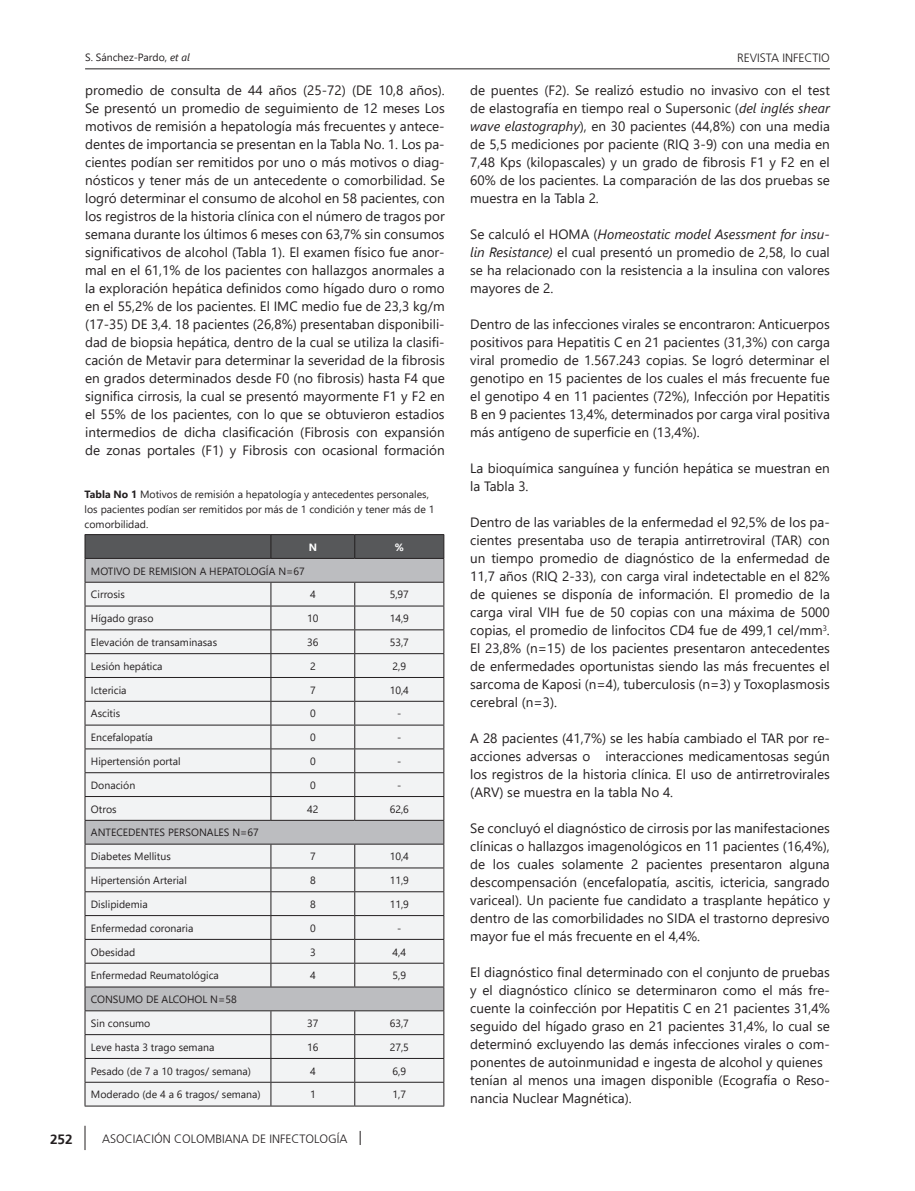
<style>
.page{position:relative;width:915px;height:1191px;background:#fff}
.page>*{position:absolute;margin:0;border:0;box-sizing:border-box;transform-origin:0 0}
._4__FONDO{font:13.5px/18px "Segoe UI";color:#231f20;text-align:justify}
.t1{font:13.5px "Frutiger 65 Standard";color:#231f20}
.t2{font:12px "Frutiger 45 Standard";color:#231f20}
._7__FONDO_TABLA{font:10.5px/15px "Segoe UI";color:#231f20}
._7__FONDO_TABLA-2{font:700 10.5px "Segoe UI";color:#fff}
.s1{font-style:italic}
.s2{font-weight:700}
</style>
<div class="page">
<hr style="left:85px;top:68px;width:744px;height:1px;background:#231f20">
<svg style="left:85px;top:1125px;width:1px;height:25px"></svg>
<svg style="left:359px;top:1131px;width:1px;height:14px"></svg>
<hr style="left:85px;top:1105px;width:186px;height:1px;background:#231f20">
<hr style="left:271px;top:1105px;width:83px;height:1px;background:#231f20">
<svg style="left:85px;top:534px;width:359px;height:571px"></svg>
<hr style="left:354px;top:1105px;width:90px;height:1px;background:#231f20">
<p class="_7__FONDO_TABLA" style="left:85px;top:49px;width:106px">S. Sánchez-Pardo, <span class="s1">et al</span></p>
<p class="t2" style="left:737px;top:51px;width:94px">REVISTA INFECTIO</p>
<p class="_4__FONDO" style="left:85px;top:80px;width:361px">promedio de consulta de 44 años (25-72) (DE 10,8 años).<br>Se presentó un promedio de seguimiento de 12 meses Los motivos de remisión a hepatología más frecuentes y antece&shy;dentes de importancia se presentan en la Tabla No. 1. Los pa&shy;cientes podían ser remitidos por uno o más motivos o diag&shy;nósticos y tener más de un antecedente o comorbilidad. Se logró determinar el consumo de alcohol en 58 pacientes, con los registros de la historia clínica con el número de tragos por semana durante los últimos 6 meses con 63,7% sin consumos significativos de alcohol (Tabla 1). El examen físico fue anor&shy;mal en el 61,1% de los pacientes con hallazgos anormales a la exploración hepática definidos como hígado duro o romo en el 55,2% de los pacientes. El IMC medio fue de 23,3 kg/m (17-35) DE 3,4. 18 pacientes (26,8%) presentaban disponibili&shy;dad de biopsia hepática, dentro de la cual se utiliza la clasifi&shy;cación de Metavir para determinar la severidad de la fibrosis en grados determinados desde F0 (no fibrosis) hasta F4 que significa cirrosis, la cual se presentó mayormente F1 y F2 en el 55% de los pacientes, con lo que se obtuvieron estadios intermedios de dicha clasificación (Fibrosis con expansión de zonas portales (F1) y Fibrosis con ocasional formación</p>
<p class="_4__FONDO" style="left:470px;top:80px;width:361px">de puentes (F2). Se realizó estudio no invasivo con el test de elastografía en tiempo real o Supersonic (<span class="s1">del inglés shear wave elastography</span>), en 30 pacientes (44,8%) con una media de 5,5 mediciones por paciente (RIQ 3-9) con una media en 7,48 Kps (kilopascales) y un grado de fibrosis F1 y F2 en el 60% de los pacientes. La comparación de las dos pruebas se muestra en la Tabla 2.</p>
<p class="_4__FONDO" style="left:470px;top:224px;width:361px">Se calculó el HOMA (<span class="s1">Homeostatic model Asessment for insu&shy;lin Resistance)</span> el cual presentó un promedio de 2,58, lo cual se ha relacionado con la resistencia a la insulina con valores mayores de 2.</p>
<p class="_4__FONDO" style="left:470px;top:314px;width:361px">Dentro de las infecciones virales se encontraron: Anticuerpos positivos para Hepatitis C en 21 pacientes (31,3%) con carga viral promedio de 1.567.243 copias. Se logró determinar el genotipo en 15 pacientes de los cuales el más frecuente fue el genotipo 4 en 11 pacientes (72%), Infección por Hepatitis B en 9 pacientes 13,4%, determinados por carga viral positiva más antígeno de superficie en (13,4%).</p>
<p class="_4__FONDO" style="left:470px;top:458px;width:361px">La bioquímica sanguínea y función hepática se muestran en la Tabla 3.</p>
<p class="_4__FONDO" style="left:470px;top:512px;width:361px">Dentro de las variables de la enfermedad el 92,5% de los pa&shy;cientes presentaba uso de terapia antirretroviral (TAR) con un tiempo promedio de diagnóstico de la enfermedad de 11,7 años (RIQ 2-33), con carga viral indetectable en el 82% de quienes se disponía de información. El promedio de la carga viral VIH fue de 50 copias con una máxima de 5000 copias, el promedio de linfocitos CD4 fue de 499,1 cel/mm<sup>3</sup>.<br>El 23,8% (n=15) de los pacientes presentaron antecedentes de enfermedades oportunistas siendo las más frecuentes el sarcoma de Kaposi (n=4), tuberculosis (n=3) y Toxoplasmosis cerebral (n=3).</p>
<p class="_4__FONDO" style="left:470px;top:728px;width:361px">A 28 pacientes (41,7%) se les había cambiado el TAR por re&shy;acciones adversas o interacciones medicamentosas según los registros de la historia clínica. El uso de antirretrovirales (ARV) se muestra en la tabla No 4.</p>
<p class="_4__FONDO" style="left:470px;top:818px;width:361px">Se concluyó el diagnóstico de cirrosis por las manifestaciones clínicas o hallazgos imagenológicos en 11 pacientes (16,4%), de los cuales solamente 2 pacientes presentaron alguna descompensación (encefalopatía, ascitis, ictericia, sangrado variceal). Un paciente fue candidato a trasplante hepático y dentro de las comorbilidades no SIDA el trastorno depresivo mayor fue el más frecuente en el 4,4%.</p>
<p class="_4__FONDO" style="left:470px;top:962px;width:361px">El diagnóstico final determinado con el conjunto de pruebas y el diagnóstico clínico se determinaron como el más fre&shy;cuente la coinfección por Hepatitis C en 21 pacientes 31,4% seguido del hígado graso en 21 pacientes 31,4%, lo cual se determinó excluyendo las demás infecciones virales o com&shy;ponentes de autoinmunidad e ingesta de alcohol y quienes</p>
<p class="_4__FONDO" style="left:470px;top:1070px;width:361px">tenían al menos una imagen disponible (Ecografía o Reso&shy;nancia Nuclear Magnética).</p>
<p class="_7__FONDO_TABLA" style="left:85px;top:486px;width:351px"><span class="s2">Tabla No 1</span> Motivos de remisión a hepatología y antecedentes personales, los pacientes podían ser remitidos por más de 1 condición y tener más de 1 comorbilidad.</p>
<p class="_7__FONDO_TABLA-2" style="left:308px;top:537px;width:10px">N</p>
<p class="_7__FONDO_TABLA-2" style="left:394px;top:537px;width:11px">%</p>
<p class="_7__FONDO_TABLA" style="left:91px;top:562px;width:215px">MOTIVO DE REMISION A HEPATOLOGÍA N=67</p>
<p class="_7__FONDO_TABLA" style="left:91px;top:586px;width:35px">Cirrosis</p>
<p class="_7__FONDO_TABLA" style="left:310px;top:586px;width:7px">4</p>
<p class="_7__FONDO_TABLA" style="left:389px;top:586px;width:21px">5,97</p>
<p class="_7__FONDO_TABLA" style="left:91px;top:610px;width:64px">Hígado graso</p>
<p class="_7__FONDO_TABLA" style="left:307px;top:610px;width:13px">10</p>
<p class="_7__FONDO_TABLA" style="left:389px;top:610px;width:21px">14,9</p>
<p class="_7__FONDO_TABLA" style="left:91px;top:634px;width:128px">Elevación de transaminasas</p>
<p class="_7__FONDO_TABLA" style="left:307px;top:634px;width:13px">36</p>
<p class="_7__FONDO_TABLA" style="left:389px;top:634px;width:21px">53,7</p>
<p class="_7__FONDO_TABLA" style="left:91px;top:657px;width:73px">Lesión hepática</p>
<p class="_7__FONDO_TABLA" style="left:310px;top:657px;width:7px">2</p>
<p class="_7__FONDO_TABLA" style="left:392px;top:657px;width:15px">2,9</p>
<p class="_7__FONDO_TABLA" style="left:91px;top:681px;width:37px">Ictericia</p>
<p class="_7__FONDO_TABLA" style="left:310px;top:681px;width:7px">7</p>
<p class="_7__FONDO_TABLA" style="left:389px;top:681px;width:21px">10,4</p>
<p class="_7__FONDO_TABLA" style="left:91px;top:705px;width:31px">Ascitis</p>
<p class="_7__FONDO_TABLA" style="left:310px;top:705px;width:7px">0</p>
<p class="_7__FONDO_TABLA" style="left:397px;top:705px;width:6px">-</p>
<p class="_7__FONDO_TABLA" style="left:91px;top:729px;width:63px">Encefalopatía</p>
<p class="_7__FONDO_TABLA" style="left:310px;top:729px;width:7px">0</p>
<p class="_7__FONDO_TABLA" style="left:397px;top:729px;width:6px">-</p>
<p class="_7__FONDO_TABLA" style="left:91px;top:753px;width:91px">Hipertensión portal</p>
<p class="_7__FONDO_TABLA" style="left:310px;top:753px;width:7px">0</p>
<p class="_7__FONDO_TABLA" style="left:397px;top:753px;width:6px">-</p>
<p class="_7__FONDO_TABLA" style="left:91px;top:776px;width:46px">Donación</p>
<p class="_7__FONDO_TABLA" style="left:310px;top:776px;width:7px">0</p>
<p class="_7__FONDO_TABLA" style="left:397px;top:776px;width:6px">-</p>
<p class="_7__FONDO_TABLA" style="left:91px;top:800px;width:27px">Otros</p>
<p class="_7__FONDO_TABLA" style="left:307px;top:800px;width:13px">42</p>
<p class="_7__FONDO_TABLA" style="left:389px;top:800px;width:21px">62,6</p>
<p class="_7__FONDO_TABLA" style="left:91px;top:824px;width:169px">ANTECEDENTES PERSONALES N=67</p>
<p class="_7__FONDO_TABLA" style="left:91px;top:848px;width:81px">Diabetes Mellitus</p>
<p class="_7__FONDO_TABLA" style="left:310px;top:848px;width:7px">7</p>
<p class="_7__FONDO_TABLA" style="left:389px;top:848px;width:21px">10,4</p>
<p class="_7__FONDO_TABLA" style="left:91px;top:872px;width:97px">Hipertensión Arterial</p>
<p class="_7__FONDO_TABLA" style="left:310px;top:872px;width:7px">8</p>
<p class="_7__FONDO_TABLA" style="left:389px;top:872px;width:21px">11,9</p>
<p class="_7__FONDO_TABLA" style="left:91px;top:895px;width:58px">Dislipidemia</p>
<p class="_7__FONDO_TABLA" style="left:310px;top:895px;width:7px">8</p>
<p class="_7__FONDO_TABLA" style="left:389px;top:895px;width:21px">11,9</p>
<p class="_7__FONDO_TABLA" style="left:91px;top:919px;width:104px">Enfermedad coronaria</p>
<p class="_7__FONDO_TABLA" style="left:310px;top:919px;width:7px">0</p>
<p class="_7__FONDO_TABLA" style="left:397px;top:919px;width:6px">-</p>
<p class="_7__FONDO_TABLA" style="left:91px;top:943px;width:46px">Obesidad</p>
<p class="_7__FONDO_TABLA" style="left:310px;top:943px;width:7px">3</p>
<p class="_7__FONDO_TABLA" style="left:392px;top:943px;width:15px">4,4</p>
<p class="_7__FONDO_TABLA" style="left:91px;top:967px;width:129px">Enfermedad Reumatológica</p>
<p class="_7__FONDO_TABLA" style="left:310px;top:967px;width:7px">4</p>
<p class="_7__FONDO_TABLA" style="left:392px;top:967px;width:15px">5,9</p>
<p class="_7__FONDO_TABLA" style="left:91px;top:991px;width:147px">CONSUMO DE ALCOHOL N=58</p>
<p class="_7__FONDO_TABLA" style="left:91px;top:1014px;width:61px">Sin consumo</p>
<p class="_7__FONDO_TABLA" style="left:307px;top:1014px;width:13px">37</p>
<p class="_7__FONDO_TABLA" style="left:389px;top:1014px;width:21px">63,7</p>
<p class="_7__FONDO_TABLA" style="left:91px;top:1038px;width:125px">Leve hasta 3 trago semana</p>
<p class="_7__FONDO_TABLA" style="left:307px;top:1038px;width:13px">16</p>
<p class="_7__FONDO_TABLA" style="left:389px;top:1038px;width:21px">27,5</p>
<p class="_7__FONDO_TABLA" style="left:91px;top:1062px;width:161px">Pesado (de 7 a 10 tragos/ semana)</p>
<p class="_7__FONDO_TABLA" style="left:310px;top:1062px;width:7px">4</p>
<p class="_7__FONDO_TABLA" style="left:392px;top:1062px;width:15px">6,9</p>
<p class="_7__FONDO_TABLA" style="left:91px;top:1086px;width:171px">Moderado (de 4 a 6 tragos/ semana)</p>
<p class="_7__FONDO_TABLA" style="left:310px;top:1086px;width:7px">1</p>
<p class="_7__FONDO_TABLA" style="left:392px;top:1086px;width:15px">1,7</p>
<p class="t1" style="left:50px;top:1131px;width:24px">252</p>
<p class="t2" style="left:102px;top:1132px;width:247px">ASOCIACIÓN COLOMBIANA DE INFECTOLOGÍA</p>
</div>
